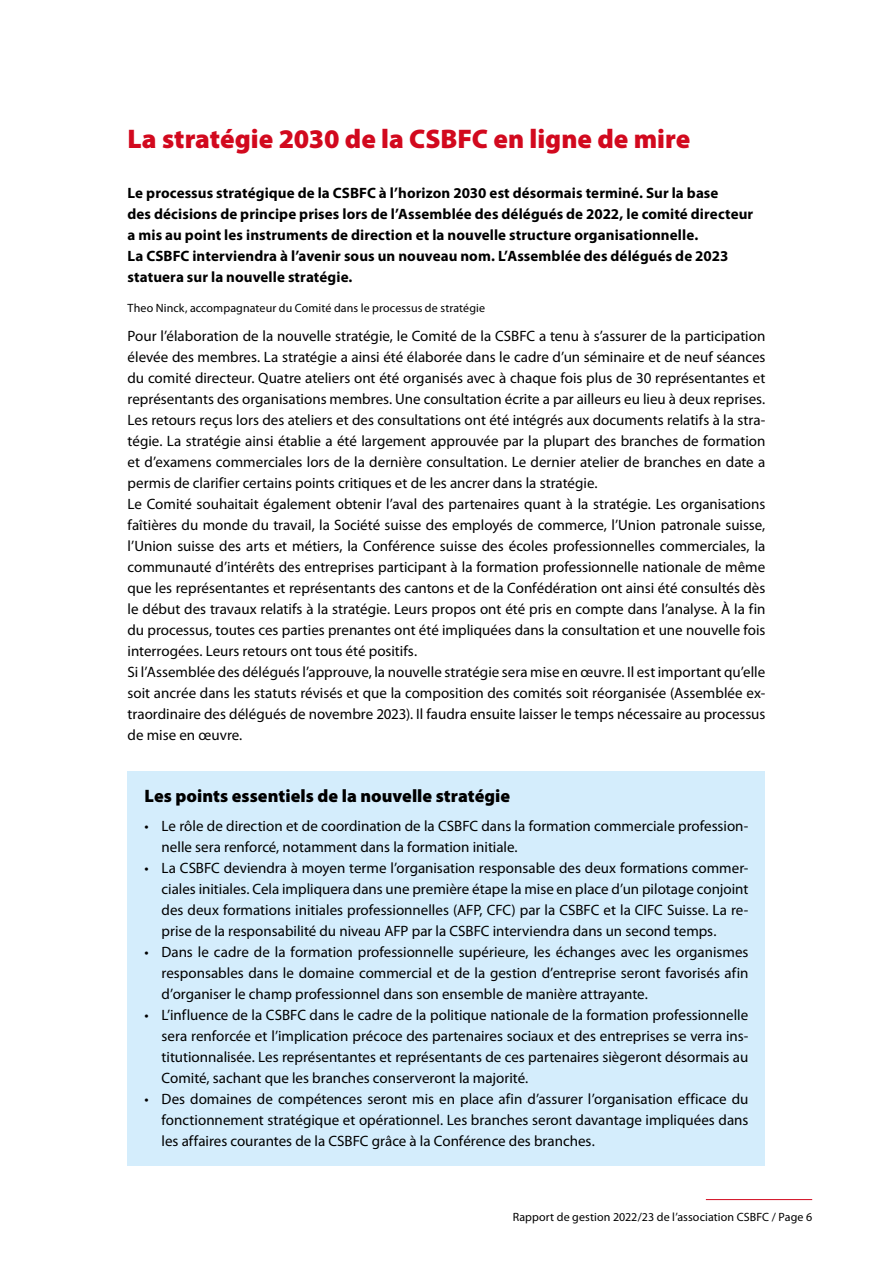
<style>
.page{position:relative;width:893px;height:1263px;background:#fff}
.page>*{position:absolute;margin:0;border:0;box-sizing:border-box;transform-origin:0 0}
.t1{font:900 27px "Myriad Pro";color:#d2091e}
.t2{font:900 18px "Myriad Pro";color:#000}
.t3{font:15px/21px "Myriad Pro";color:#000;text-align:justify}
.t4{font:700 15px/21px "Myriad Pro";letter-spacing:.005em;color:#000}
.t5{font:12px "Myriad Pro";letter-spacing:.005em;color:#000}
</style>
<div class="page">
<hr style="left:706px;top:1199px;width:106px;height:1px;background:#d2091e">
<div style="left:128px;top:771px;width:637px;height:394px;background:#d4edfc"></div>
<h1 class="t1" style="left:128px;top:123px;width:564px">La stratégie 2030 de la CSBFC en ligne de mire</h1>
<p class="t4" style="left:128px;top:182px;width:627px">Le processus stratégique de la CSBFC à l’horizon 2030 est désormais terminé. Sur la base<br>des décisions de principe prises lors de l’Assemblée des délégués de 2022, le comité directeur a mis au point les instruments de direction et la nouvelle structure organisationnelle.<br>La CSBFC interviendra à l’avenir sous un nouveau nom. L’Assemblée des délégués de 2023 statuera sur la nouvelle stratégie.</p>
<p class="t5" style="left:128px;top:300px;width:359px">Theo Ninck, accompagnateur du Comité dans le processus de stratégie</p>
<p class="t3" style="left:128px;top:326px;width:639px;text-align:left">Pour l’élaboration de la nouvelle stratégie, le Comité de la CSBFC a tenu à s’assurer de la participation élevée des membres. La stratégie a ainsi été élaborée dans le cadre d’un séminaire et de neuf séances du comité directeur. Quatre ateliers ont été organisés avec à chaque fois plus de 30 représentantes et représentants des organisations membres. Une consultation écrite a par ailleurs eu lieu à deux reprises.<br>Les retours reçus lors des ateliers et des consultations ont été intégrés aux documents relatifs à la stra&shy;tégie. La stratégie ainsi établie a été largement approuvée par la plupart des branches de formation et d’examens commerciales lors de la dernière consultation. Le dernier atelier de branches en date a permis de clarifier certains points critiques et de les ancrer dans la stratégie.<br>Le Comité souhaitait également obtenir l’aval des partenaires quant à la stratégie. Les organisations faîtières du monde du travail, la Société suisse des employés de commerce, l’Union patronale suisse, l’Union suisse des arts et métiers, la Conférence suisse des écoles professionnelles commerciales, la communauté d’intérêts des entreprises participant à la formation professionnelle nationale de même que les représentantes et représentants des cantons et de la Confédération ont ainsi été consultés dès le début des travaux relatifs à la stratégie. Leurs propos ont été pris en compte dans l’analyse. À la fin du processus, toutes ces parties prenantes ont été impliquées dans la consultation et une nouvelle fois interrogées. Leurs retours ont tous été positifs.<br>Si l’Assemblée des délégués l’approuve, la nouvelle stratégie sera mise en œuvre. Il est important qu’elle soit ancrée dans les statuts révisés et que la composition des comités soit réorganisée (Assemblée ex&shy;traordinaire des délégués de novembre 2023). Il faudra ensuite laisser le temps nécessaire au processus de mise en œuvre.</p>
<p class="t2" style="left:145px;top:785px;width:367px">Les points essentiels de la nouvelle stratégie</p>
<p class="t3" style="left:162px;top:815px;width:588px;text-indent:-17px">• Le rôle de direction et de coordination de la CSBFC dans la formation commerciale profession&shy;nelle sera renforcé, notamment dans la formation initiale.</p>
<p class="t3" style="left:162px;top:857px;width:588px;text-indent:-17px">• La CSBFC deviendra à moyen terme l’organisation responsable des deux formations commer&shy;ciales initiales. Cela impliquera dans une première étape la mise en place d’un pilotage conjoint des deux formations initiales professionnelles (AFP, CFC) par la CSBFC et la CIFC Suisse. La re&shy;prise de la responsabilité du niveau AFP par la CSBFC interviendra dans un second temps.</p>
<p class="t3" style="left:162px;top:941px;width:588px;text-indent:-17px">• Dans le cadre de la formation professionnelle supérieure, les échanges avec les organismes responsables dans le domaine commercial et de la gestion d’entreprise seront favorisés afin d’organiser le champ professionnel dans son ensemble de manière attrayante.</p>
<p class="t3" style="left:162px;top:1004px;width:588px;text-indent:-17px">• L’influence de la CSBFC dans le cadre de la politique nationale de la formation professionnelle sera renforcée et l’implication précoce des partenaires sociaux et des entreprises se verra ins&shy;titutionnalisée. Les représentantes et représentants de ces partenaires siègeront désormais au Comité, sachant que les branches conserveront la majorité.</p>
<p class="t3" style="left:162px;top:1088px;width:588px;text-indent:-17px">• Des domaines de compétences seront mis en place afin d’assurer l’organisation efficace du fonctionnement stratégique et opérationnel. Les branches seront davantage impliquées dans les affaires courantes de la CSBFC grâce à la Conférence des branches.</p>
<p class="t5" style="left:513px;top:1209px;width:301px">Rapport de gestion 2022/23 de l’association CSBFC / Page 6</p>
</div>
